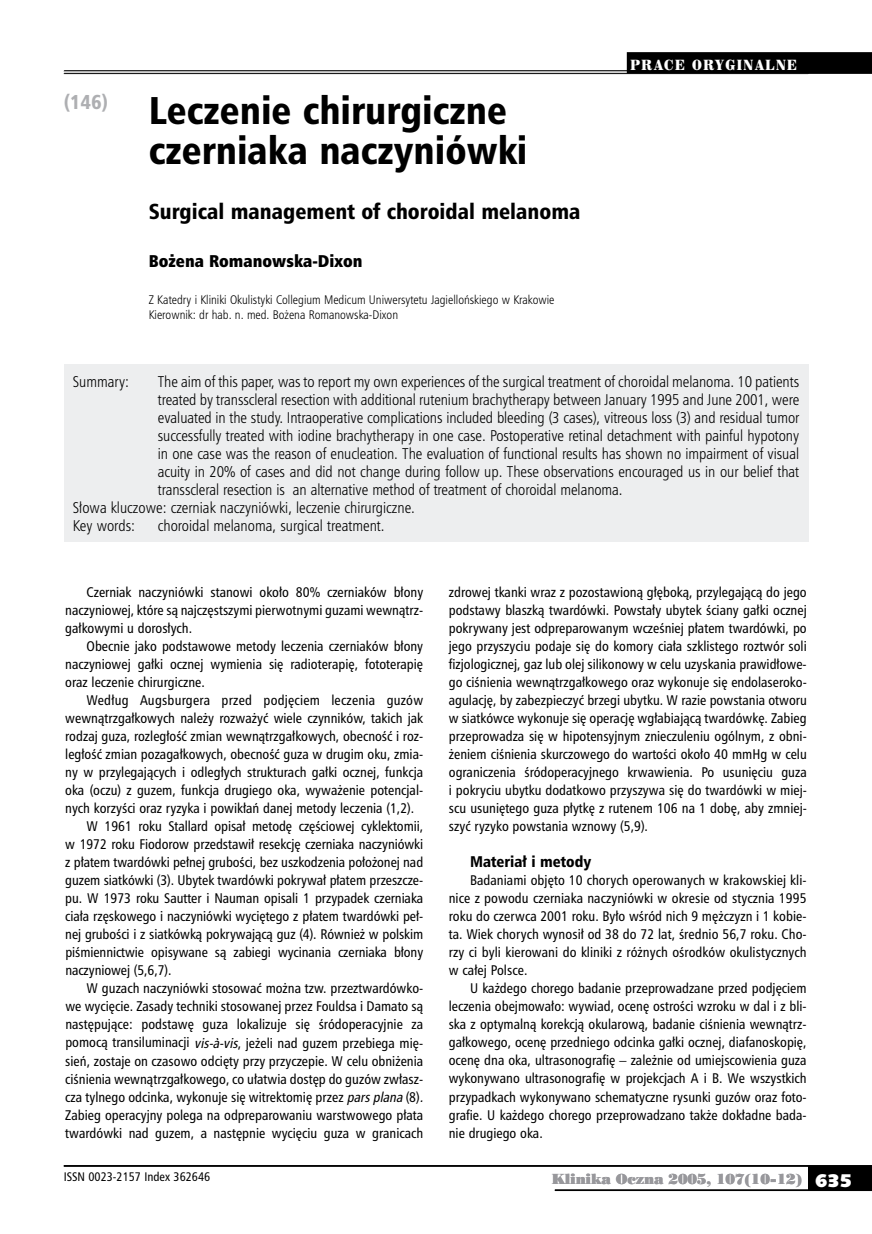
<style>
.page{position:relative;width:872px;height:1234px;background:#fff}
.page>*{position:absolute;margin:0;border:0;box-sizing:border-box;transform-origin:0 0}
.t1{font:37.5px/40.5px "Humnst 777 Blk Cn PL";color:#000}
.t2{font:21px "Humnst 777 Blk Cn PL";color:#000}
.t3{font:19.5px "Humnst 777 Blk Cn PL";color:#aeafb2}
.t4{font:16.5px "Humnst 777 X Blk Cn PL";color:#000}
.t5{font:15px "Humnst 777 Lt Cn PL";letter-spacing:-.005em;color:#000}
.t6{font:15px "Humnst 777 Blk Cn PL";color:#000}
.t7{font:13.5px/18px "Humnst 777 Cn PL";color:#000;text-align:justify}
.t8{font:13.5px "Poster Bodoni PL";letter-spacing:-.015em;color:#98989c}
.t9{font:13.5px "Century 725 Blk PL";letter-spacing:.13em;color:#fff;scale:.8 1}
.t10{font:12px/15px "Humnst 777 Lt Cn PL";color:#000}
.t11{font:12px "Humnst 777 Cn PL";color:#000}
.s1{font-style:italic}
.s2{font-family:"Humanst 531 U Blk PL";font-size:18px;color:#fff}
</style>
<div class="page">
<div style="left:808px;top:1165px;width:64px;height:25px;background:#000"></div>
<hr style="left:64px;top:1164px;width:808px;height:2px;background:#000">
<hr style="left:555px;top:1189px;width:317px;height:1px;background:#000">
<div style="left:64px;top:364px;width:744px;height:178px;background:#edeeef"></div>
<hr style="left:64px;top:71px;width:808px;height:1px;background:#000">
<hr style="left:64px;top:73px;width:808px;height:1px;background:#000">
<div style="left:627px;top:52px;width:245px;height:21px;background:#000"></div>
<h3 class="t3" style="left:64px;top:89px;width:46px">(146)</h3>
<h1 class="t1" style="left:149px;top:89px;width:380px">Leczenie chirurgiczne czerniaka naczyniówki</h1>
<h2 class="t2" style="left:149px;top:198px;width:433px">Surgical management of choroidal melanoma</h2>
<p class="t4" style="left:149px;top:250px;width:215px">Bożena Romanowska-Dixon</p>
<p class="t10" style="left:149px;top:291px;width:407px">Z Katedry i Kliniki Okulistyki Collegium Medicum Uniwersytetu Jagiellońskiego w Krakowie<br>Kierownik: dr hab. n. med. Bożena Romanowska-Dixon</p>
<p class="t9" style="left:630px;top:56px;width:210px">PRACE ORYGINALNE</p>
<p class="t5" style="left:73px;top:372px;width:58px">Summary:</p>
<p class="t5" style="left:158px;top:372px;width:643px">The aim of this paper, was to report my own experiences of the surgical treatment of choroidal melanoma. 10 patients</p>
<p class="t5" style="left:158px;top:390px;width:643px">treated by transscleral resection with additional rutenium brachytherapy between January 1995 and June 2001, were</p>
<p class="t5" style="left:158px;top:408px;width:643px">evaluated in the study. Intraoperative complications included bleeding (3 cases), vitreous loss (3) and residual tumor</p>
<p class="t5" style="left:158px;top:426px;width:643px">successfully treated with iodine brachytherapy in one case. Postoperative retinal detachment with painful hypotony</p>
<p class="t5" style="left:158px;top:444px;width:643px">in one case was the reason of enucleation. The evaluation of functional results has shown no impairment of visual</p>
<p class="t5" style="left:158px;top:462px;width:643px">acuity in 20% of cases and did not change during follow up. These observations encouraged us in our belief that</p>
<p class="t5" style="left:158px;top:480px;width:466px">transscleral resection is an alternative method of treatment of choroidal melanoma.</p>
<p class="t5" style="left:73px;top:498px;width:344px">Słowa kluczowe: czerniak naczyniówki, leczenie chirurgiczne.</p>
<p class="t5" style="left:73px;top:516px;width:64px">Key words:</p>
<p class="t5" style="left:158px;top:516px;width:228px">choroidal melanoma, surgical treatment.</p>
<p class="t7" style="left:65px;top:583px;width:359px;text-indent:21px">Czerniak naczyniówki stanowi około 80% czerniaków błony naczyniowej, które są najczęstszymi pierwotnymi guzami wewnątrz&shy;gałkowymi u dorosłych.</p>
<p class="t7" style="left:65px;top:637px;width:359px;text-indent:21px">Obecnie jako podstawowe metody leczenia czerniaków błony naczyniowej gałki ocznej wymienia się radioterapię, fototerapię oraz leczenie chirurgiczne.</p>
<p class="t7" style="left:87px;top:691px;width:338px">Według Augsburgera przed podjęciem leczenia guzów</p>
<p class="t7" style="left:65px;top:709px;width:359px">wewnątrzgałkowych należy rozważyć wiele czynników, takich jak</p>
<p class="t7" style="left:65px;top:727px;width:358px">rodzaj guza, rozległość zmian wewnątrzgałkowych, obecność i roz-</p>
<p class="t7" style="left:65px;top:745px;width:358px">ległość zmian pozagałkowych, obecność guza w drugim oku, zmia-</p>
<p class="t7" style="left:65px;top:763px;width:359px">ny w przylegających i odległych strukturach gałki ocznej, funkcja</p>
<p class="t7" style="left:65px;top:781px;width:358px">oka (oczu) z guzem, funkcja drugiego oka, wyważenie potencjal-</p>
<p class="t7" style="left:65px;top:799px;width:350px">nych korzyści oraz ryzyka i powikłań danej metody leczenia (1,2).</p>
<p class="t7" style="left:86px;top:817px;width:338px">W 1961 roku Stallard opisał metodę częściowej cyklektomii,</p>
<p class="t7" style="left:65px;top:835px;width:359px">w 1972 roku Fiodorow przedstawił resekcję czerniaka naczyniówki</p>
<p class="t7" style="left:65px;top:853px;width:359px">z płatem twardówki pełnej grubości, bez uszkodzenia położonej nad</p>
<p class="t7" style="left:65px;top:871px;width:358px">guzem siatkówki (3). Ubytek twardówki pokrywał płatem przeszcze-</p>
<p class="t7" style="left:65px;top:889px;width:359px">pu. W 1973 roku Sautter i Nauman opisali 1 przypadek czerniaka</p>
<p class="t7" style="left:65px;top:907px;width:358px">ciała rzęskowego i naczyniówki wyciętego z płatem twardówki peł-</p>
<p class="t7" style="left:65px;top:925px;width:359px">nej grubości i z siatkówką pokrywającą guz (4). Również w polskim</p>
<p class="t7" style="left:65px;top:943px;width:359px">piśmiennictwie opisywane są zabiegi wycinania czerniaka błony</p>
<p class="t7" style="left:65px;top:961px;width:108px">naczyniowej (5,6,7).</p>
<p class="t7" style="left:87px;top:979px;width:337px">W guzach naczyniówki stosować można tzw. przeztwardówko-</p>
<p class="t7" style="left:65px;top:996px;width:359px">we wycięcie. Zasady techniki stosowanej przez Fouldsa i Damato są</p>
<p class="t7" style="left:65px;top:1014px;width:359px">następujące: podstawę guza lokalizuje się śródoperacyjnie za</p>
<p class="t7" style="left:65px;top:1033px;width:358px">pomocą transiluminacji <span class="s1">vis-à-vis</span>, jeżeli nad guzem przebiega mię-</p>
<p class="t7" style="left:65px;top:1051px;width:359px">sień, zostaje on czasowo odcięty przy przyczepie. W celu obniżenia</p>
<p class="t7" style="left:65px;top:1069px;width:358px">ciśnienia wewnątrzgałkowego, co ułatwia dostęp do guzów zwłasz-</p>
<p class="t7" style="left:65px;top:1087px;width:363px">cza tylnego odcinka, wykonuje się witrektomię przez <span class="s1">parsplana</span> (8)<span class="s1">.</span></p>
<p class="t7" style="left:65px;top:1105px;width:359px">Zabieg operacyjny polega na odpreparowaniu warstwowego płata</p>
<p class="t7" style="left:65px;top:1123px;width:359px">twardówki nad guzem, a następnie wycięciu guza w granicach</p>
<p class="t11" style="left:64px;top:1168px;width:148px">ISSN 0023-2157 Index 362646</p>
<p class="t7" style="left:449px;top:583px;width:359px">zdrowej tkanki wraz z pozostawioną głęboką, przylegającą do jego podstawy blaszką twardówki. Powstały ubytek ściany gałki ocznej pokrywany jest odpreparowanym wcześniej płatem twardówki, po jego przyszyciu podaje się do komory ciała szklistego roztwór soli fizjologicznej, gaz lub olej silikonowy w celu uzyskania prawidłowe&shy;go ciśnienia wewnątrzgałkowego oraz wykonuje się endolaseroko&shy;agulację, by zabezpieczyć brzegi ubytku. W razie powstania otworu w siatkówce wykonuje się operację wgłabiającą twardówkę. Zabieg przeprowadza się w hipotensyjnym znieczuleniu ogólnym, z obni&shy;żeniem ciśnienia skurczowego do wartości około 40 mmHg w celu ograniczenia śródoperacyjnego krwawienia. Po usunięciu guza i pokryciu ubytku dodatkowo przyszywa się do twardówki w miej&shy;scu usuniętego guza płytkę z rutenem 106 na 1 dobę, aby zmniej&shy;szyć ryzyko powstania wznowy (5,9).</p>
<p class="t6" style="left:470px;top:851px;width:123px">Ma-te-riał i me-to-dy</p>
<p class="t7" style="left:449px;top:871px;width:359px;text-indent:21px">Badaniami objęto 10 chorych operowanych w krakowskiej kli&shy;nice z powodu czerniaka naczyniówki w okresie od stycznia 1995 roku do czerwca 2001 roku. Było wśród nich 9 mężczyzn i 1 kobie&shy;ta. Wiek chorych wynosił od 38 do 72 lat, średnio 56,7 roku. Cho&shy;rzy ci byli kierowani do kliniki z różnych ośrodków okulistycznych w całej Polsce.</p>
<p class="t7" style="left:449px;top:979px;width:359px;text-indent:21px">U każdego chorego badanie przeprowadzane przed podjęciem leczenia obejmowało: wywiad, ocenę ostrości wzroku w dal i z bli&shy;ska z optymalną korekcją okularową, badanie ciśnienia wewnątrz&shy;gałkowego, ocenę przedniego odcinka gałki ocznej, diafanoskopię, ocenę dna oka, ultrasonografię – zależnie od umiejscowienia guza wykonywano ultrasonografię w projekcjach A i B. We wszystkich przypadkach wykonywano schematyczne rysunki guzów oraz foto&shy;grafie. U każdego chorego przeprowadzano także dokładne bada&shy;nie drugiego oka.</p>
<p class="t8" style="left:552px;top:1169px;width:302px">Klinika Oczna 2005, 107(10-12) <span class="s2">635</span></p>
</div>
